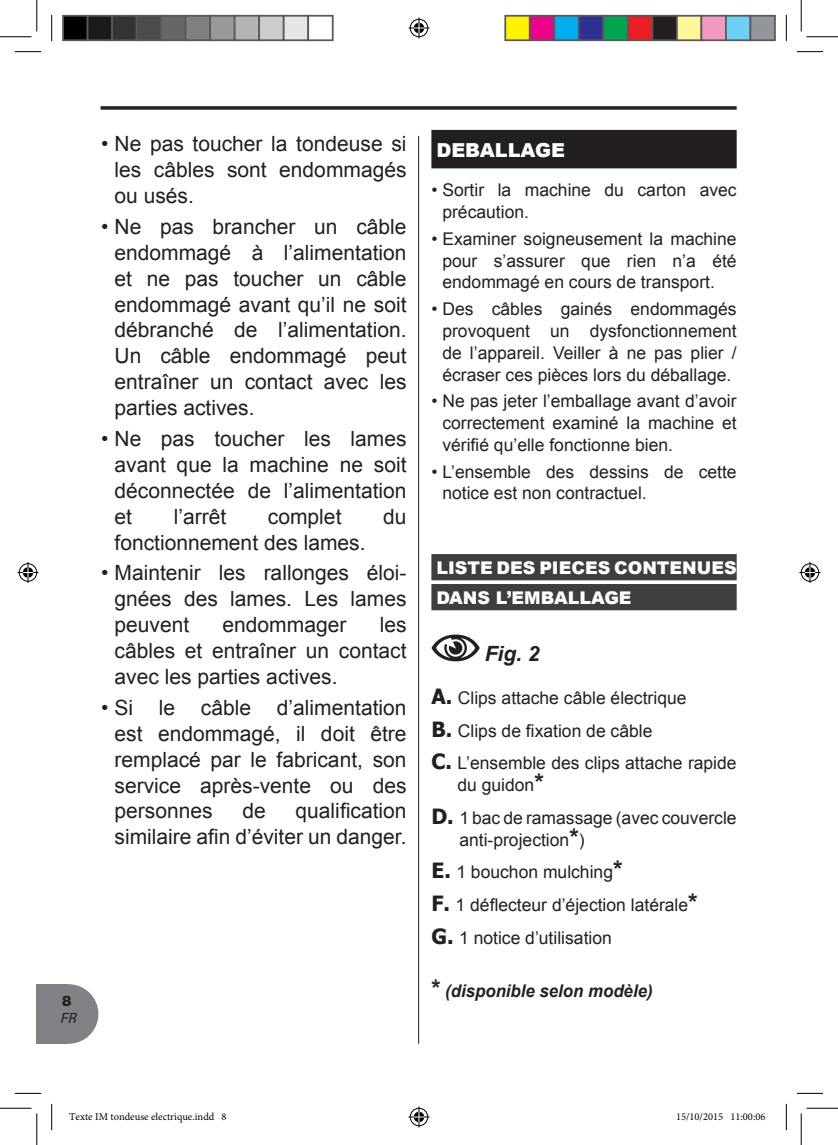
<style>
.page{position:relative;width:838px;height:1145px;background:#fff}
.page>*{position:absolute;margin:0;border:0;box-sizing:border-box;transform-origin:0 0}
.t1{font:21px/25.9px "Arial";color:#231f20;text-align:justify}
.t2{font:italic 700 21px "Arial";color:#231f20}
.t3{font:900 19.25px "Arial";color:#fff}
.t4{font:17.5px/21.9px "Arial";color:#231f20}
.t5{font:900 17.5px/29.9px "Arial";color:#fff}
.t6{font:italic 700 17.5px "Arial";color:#231f20;scale:.96 1}
.t7{font:italic 14px "Clemente P Dah";color:#231f20}
.t8{font:800 14px "Clemente P Daq";color:#231f20}
.t9{font:10.5px "Minion Pro";color:#000}
.s1{font-family:"Tahoma";font-weight:700;font-size:21px}
.s2{font-weight:700;font-size:24.5px}
.s3{font-style:normal;font-size:24.5px}
</style>
<div class="page">
<svg style="left:100px;top:106px;width:636px;height:4px;background:#3e3a3b"></svg>
<div style="left:37px;top:984px;width:31px;height:60px;background:#808285"></div>
<div style="left:39px;top:984px;width:59px;height:60px;background:#808285;border-radius:50%"></div>
<hr style="left:418px;top:136px;width:1px;height:908px;background:#231f20">
<div style="left:431px;top:130px;width:305px;height:38px;background:#231f20"></div>
<div style="left:431px;top:554px;width:305px;height:26px;background:#3e3e3f"></div>
<div style="left:431px;top:584px;width:305px;height:26px;background:#3e3e3f"></div>
<svg style="left:431px;top:635px;width:49px;height:26px"></svg>
<svg style="left:15px;top:51px;width:26px;height:1px"></svg>
<svg style="left:796px;top:51px;width:27px;height:1px"></svg>
<svg style="left:15px;top:1093px;width:26px;height:1px"></svg>
<svg style="left:796px;top:1093px;width:27px;height:1px"></svg>
<svg style="left:51px;top:15px;width:1px;height:26px"></svg>
<svg style="left:51px;top:1104px;width:1px;height:26px"></svg>
<svg style="left:786px;top:15px;width:1px;height:26px"></svg>
<svg style="left:786px;top:1104px;width:1px;height:26px"></svg>
<hr style="left:0;top:36px;width:32px;height:1px;background:#000">
<hr style="left:806px;top:36px;width:31px;height:1px;background:#000">
<hr style="left:0;top:1108px;width:32px;height:1px;background:#000">
<hr style="left:806px;top:1108px;width:31px;height:1px;background:#000">
<hr style="left:36px;top:0;width:1px;height:31px;background:#000">
<hr style="left:36px;top:1113px;width:1px;height:32px;background:#000">
<hr style="left:800px;top:0;width:1px;height:31px;background:#000">
<hr style="left:800px;top:1113px;width:1px;height:32px;background:#000">
<svg style="left:408px;top:18px;width:21px;height:21px"></svg>
<svg style="left:408px;top:1106px;width:21px;height:21px"></svg>
<svg style="left:18px;top:562px;width:21px;height:21px"></svg>
<svg style="left:799px;top:562px;width:21px;height:21px"></svg>
<div style="left:63px;top:16px;width:25px;height:24px;background:#000"></div>
<div style="left:62px;top:15px;width:26px;height:26px;border:2px solid #595959"></div>
<div style="left:88px;top:16px;width:24px;height:24px;background:#1a1a1a"></div>
<div style="left:87px;top:15px;width:26px;height:26px;border:2px solid #595959"></div>
<div style="left:112px;top:16px;width:25px;height:24px;background:#333"></div>
<div style="left:111px;top:15px;width:26px;height:26px;border:2px solid #595959"></div>
<div style="left:137px;top:16px;width:24px;height:24px;background:#4d4d4d"></div>
<div style="left:136px;top:15px;width:26px;height:26px;border:2px solid #595959"></div>
<div style="left:161px;top:16px;width:25px;height:24px;background:#666"></div>
<div style="left:160px;top:15px;width:26px;height:26px;border:2px solid #595959"></div>
<div style="left:186px;top:16px;width:24px;height:24px;background:#808080"></div>
<div style="left:185px;top:15px;width:26px;height:26px;border:2px solid #595959"></div>
<div style="left:210px;top:16px;width:25px;height:24px;background:#999"></div>
<div style="left:209px;top:15px;width:26px;height:26px;border:2px solid #595959"></div>
<div style="left:235px;top:16px;width:24px;height:24px;background:#b3b3b3"></div>
<div style="left:234px;top:15px;width:26px;height:26px;border:2px solid #595959"></div>
<div style="left:259px;top:16px;width:25px;height:24px;background:#ccc"></div>
<div style="left:258px;top:15px;width:26px;height:26px;border:2px solid #595959"></div>
<div style="left:284px;top:16px;width:24px;height:24px;background:#e6e6e6"></div>
<div style="left:283px;top:15px;width:26px;height:26px;border:2px solid #595959"></div>
<div style="left:307px;top:15px;width:26px;height:26px;border:2px solid #595959"></div>
<div style="left:505px;top:16px;width:24px;height:24px;background:#fff101"></div>
<div style="left:504px;top:15px;width:26px;height:26px;border:2px solid #595959"></div>
<div style="left:529px;top:16px;width:25px;height:24px;background:#ed028c"></div>
<div style="left:529px;top:15px;width:26px;height:26px;border:2px solid #595959"></div>
<div style="left:554px;top:16px;width:24px;height:24px;background:#00aeef"></div>
<div style="left:553px;top:15px;width:26px;height:26px;border:2px solid #595959"></div>
<div style="left:578px;top:16px;width:25px;height:24px;background:#2e3092"></div>
<div style="left:578px;top:15px;width:26px;height:26px;border:2px solid #595959"></div>
<div style="left:603px;top:16px;width:24px;height:24px;background:#00a54f"></div>
<div style="left:602px;top:15px;width:26px;height:26px;border:2px solid #595959"></div>
<div style="left:627px;top:16px;width:25px;height:24px;background:#ee1d23"></div>
<div style="left:627px;top:15px;width:26px;height:26px;border:2px solid #595959"></div>
<div style="left:652px;top:16px;width:24px;height:24px;background:#231f20"></div>
<div style="left:651px;top:15px;width:26px;height:26px;border:2px solid #595959"></div>
<div style="left:676px;top:16px;width:25px;height:24px;background:#fff79a"></div>
<div style="left:676px;top:15px;width:26px;height:26px;border:2px solid #595959"></div>
<div style="left:701px;top:16px;width:24px;height:24px;background:#f499c2"></div>
<div style="left:700px;top:15px;width:26px;height:26px;border:2px solid #595959"></div>
<div style="left:725px;top:16px;width:25px;height:24px;background:#6bcff6"></div>
<div style="left:725px;top:15px;width:26px;height:26px;border:2px solid #595959"></div>
<div style="left:750px;top:16px;width:24px;height:24px;background:#939598"></div>
<div style="left:749px;top:15px;width:26px;height:26px;border:2px solid #595959"></div>
<p class="t8" style="left:61px;top:993px;width:12px">8</p>
<p class="t7" style="left:61px;top:1010px;width:17px">FR</p>
<p class="t1" style="left:114px;top:131px;width:293px;text-indent:-13px">• Ne pas toucher la tondeuse si les câbles sont endommagés ou usés.</p>
<p class="t1" style="left:114px;top:214px;width:293px;text-indent:-13px">• Ne pas brancher un câble endommagé à l’alimentation et ne pas toucher un câble endommagé avant qu’il ne soit débranché de l’alimentation.<br>Un câble endommagé peut entraîner un contact avec les parties actives.</p>
<p class="t1" style="left:114px;top:426px;width:293px;text-indent:-13px">• Ne pas toucher les lames avant que la machine ne soit déconnectée de l’alimentation et</p>
<p class="t1" style="left:174px;top:504px;width:54px">l’arrêt</p>
<p class="t1" style="left:268px;top:504px;width:75px">complet</p>
<p class="t1" style="left:383px;top:504px;width:25px">du</p>
<p class="t1" style="left:114px;top:529px;width:252px">fonctionnement des lames.</p>
<p class="t1" style="left:114px;top:560px;width:293px;text-indent:-13px">• Maintenir les rallonges éloi&shy;gnées des lames. Les lames peuvent</p>
<p class="t1" style="left:114px;top:612px;width:293px;text-indent:265px">les câbles et entraîner un contact avec les parties actives.</p>
<p class="t1" style="left:114px;top:695px;width:293px;text-indent:-13px">• Si le câble d’alimentation est endommagé, il doit être remplacé par le fabricant, son service après-vente ou des personnes</p>
<p class="t1" style="left:222px;top:612px;width:125px">endommager</p>
<p class="t1" style="left:114px;top:798px;width:293px;text-align:right">qualification<br>similaire afin d’éviter un danger.</p>
<p class="t1" style="left:242px;top:798px;width:25px">de</p>
<p class="t3" style="left:436px;top:136px;width:130px">DEBALLAGE</p>
<p class="t4" style="left:442px;top:179px;width:296px;text-indent:-11px">• Sortir la machine du carton avec précaution.</p>
<p class="t4" style="left:442px;top:228px;width:296px;text-align:justify;text-indent:-11px">• Examiner soigneusement la machine pour s’assurer que rien n’a été endommagé en cours de transport.</p>
<p class="t4" style="left:442px;top:298px;width:296px;text-align:justify;text-indent:-11px">• Des câbles gainés endommagés provoquent un dysfonctionnement de l’appareil. Veiller à ne pas plier / écraser ces pièces lors du déballage.</p>
<p class="t4" style="left:442px;top:390px;width:296px;text-align:justify;text-indent:-11px">• Ne pas jeter l’emballage avant d’avoir correctement examiné la machine et vérifié qu’elle fonctionne bien.</p>
<p class="t4" style="left:442px;top:461px;width:296px;text-indent:-11px">• L’ensemble des dessins de cette notice est non contractuel.</p>
<p class="t5" style="left:436px;top:552px;width:302px">LISTE DES PIECES CONTENU ES<br>DANS L’EMBALLAGE</p>
<p class="t2" style="left:484px;top:640px;width:56px">Fig. 2</p>
<p class="t4" style="left:431px;top:682px;width:307px;line-height:32.7px"><span class="s1">A.</span> Clips attache câble électrique<br><span class="s1">B.</span> Clips de fixation de câble<br><span class="s1">C.</span> L’ensemble des clips attache rapide</p>
<p class="t4" style="left:431px;top:769px;width:307px;line-height:32.7px;text-indent:26px">du guidon<span class="s2">*<br></span><span class="s1">D.</span> 1 bac de ramassage (avec couvercle</p>
<p class="t4" style="left:431px;top:823px;width:268px;line-height:32.7px;text-indent:28px">anti-projection<span class="s2">*</span>)<br><span class="s1">E.</span> 1 bouchon mulching<span class="s2">*<br></span><span class="s1">F.</span> 1 déflecteur d’éjection latérale<span class="s2">*<br></span><span class="s1">G.</span> 1 notice d’utilisation</p>
<p class="t6" style="left:431px;top:979px;width:232px"><span class="s3">*</span> (disponible selon modèle)</p>
<p class="t9" style="left:69px;top:1109px;width:159px">Texte IM tondeuse electrique.indd 8</p>
<p class="t9" style="left:676px;top:1109px;width:91px">15/10/2015 11:00:06</p>
</div>
